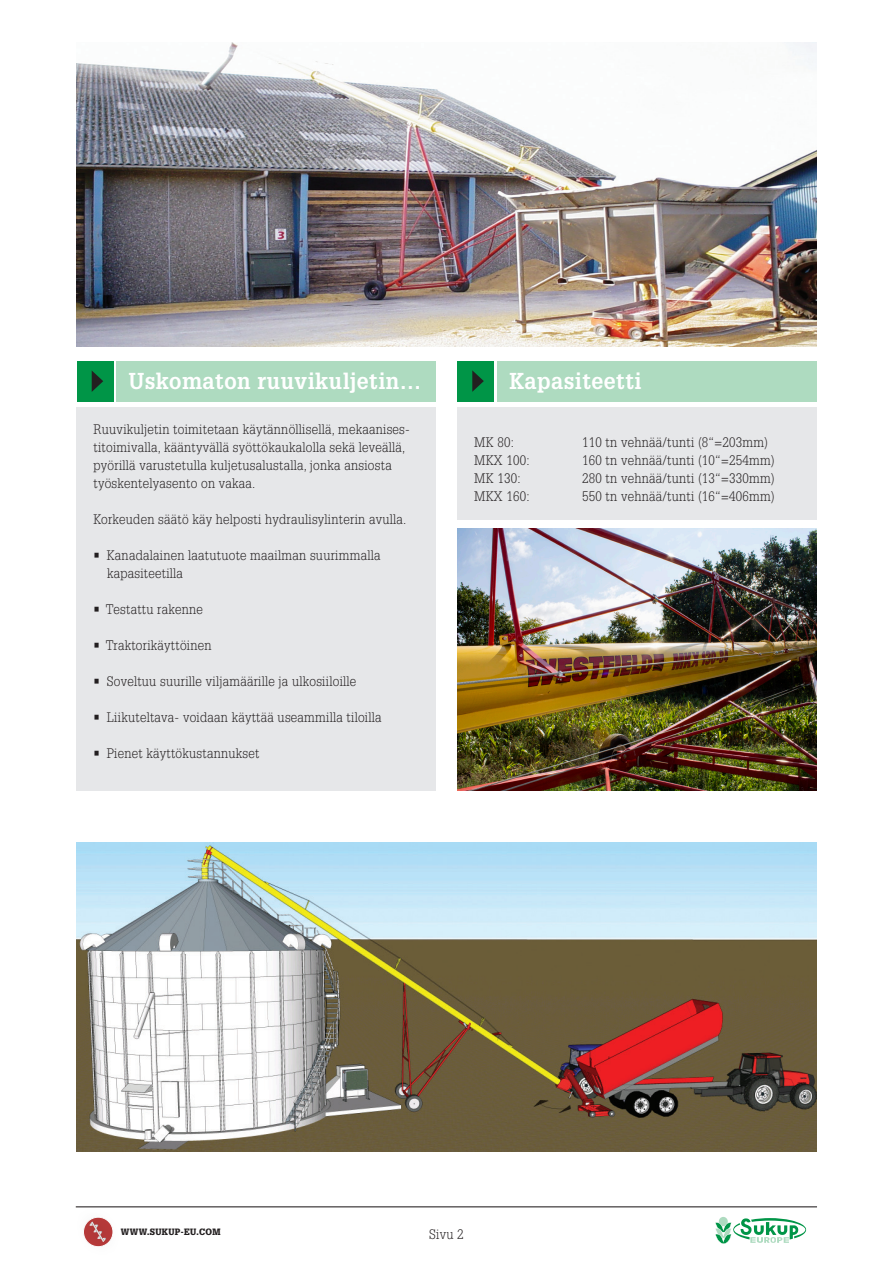
<style>
.page{position:relative;width:893px;height:1263px;background:#fff}
.page>*{position:absolute;margin:0;border:0;box-sizing:border-box;transform-origin:0 0}
.lille_mlm_rubrik_dk{font:700 22.5px "Glypha LT Std";letter-spacing:.02em;color:#fff;scale:.95 1}
.brød_ikke_låst_til_g{font:300 13.5px/18px "Glypha LT Std";letter-spacing:.02em;color:#231f20;scale:.95 1}
.brød_dk{font:300 13.5px "Glypha LT Std";letter-spacing:.02em;color:#231f20;scale:.95 1}
.billedtekst_DK{font:900 9px "Glypha LT Std";letter-spacing:.04em;color:#231f20;scale:.95 1}
</style>
<div class="page">
<div style="left:77px;top:407px;width:359px;height:384px;background:#e6e7e9"></div>
<img style="left:77px;top:43px;width:739px;height:303px">
<div style="left:457px;top:407px;width:359px;height:113px;background:#e6e7e9"></div>
<img style="left:77px;top:842px;width:739px;height:310px">
<hr style="left:76px;top:1206px;width:741px;height:1px;background:#231f20">
<svg style="left:715px;top:1218px;width:91px;height:26px"></svg>
<div style="left:73px;top:1205px;width:50px;height:53px;background:#231f20;opacity:.4"></div>
<svg style="left:89px;top:1221px;width:17px;height:21px"></svg>
<div style="left:77px;top:361px;width:37px;height:40px;background:#009547"></div>
<div style="left:116px;top:361px;width:320px;height:40px;background:#aedbc0"></div>
<svg style="left:92px;top:371px;width:11px;height:21px"></svg>
<div style="left:457px;top:361px;width:37px;height:40px;background:#009547"></div>
<div style="left:497px;top:361px;width:319px;height:40px;background:#aedbc0"></div>
<svg style="left:472px;top:370px;width:12px;height:22px"></svg>
<img style="left:457px;top:528px;width:359px;height:263px">
<p class="lille_mlm_rubrik_dk" style="left:129px;top:367px;width:309px">Uskomaton ruuvikuljetin…</p>
<p class="lille_mlm_rubrik_dk" style="left:509px;top:367px;width:141px">Kapasiteetti</p>
<p class="brød_ikke_låst_til_g" style="left:94px;top:420px;width:335px">Ruuvikuljetin toimitetaan käytännöllisellä, mekaanises&shy;titoimivalla, kääntyvällä syöttökaukalolla sekä leveällä, pyörillä varustetulla kuljetusalustalla, jonka ansiosta työskentelyasento on vakaa.</p>
<p class="brød_ikke_låst_til_g" style="left:94px;top:510px;width:331px">Korkeuden säätö käy helposti hydraulisylinterin avulla.</p>
<p class="brød_ikke_låst_til_g" style="left:107px;top:546px;width:289px;text-indent:-14px">• Kanadalainen laatutuote maailman suurimmalla kapasiteetilla</p>
<p class="brød_ikke_låst_til_g" style="left:94px;top:600px;width:117px">• Testattu rakenne</p>
<p class="brød_ikke_låst_til_g" style="left:94px;top:636px;width:126px">• Traktorikäyttöinen</p>
<p class="brød_ikke_låst_til_g" style="left:94px;top:672px;width:278px">• Soveltuu suurille viljamäärille ja ulkosiiloille</p>
<p class="brød_ikke_låst_til_g" style="left:94px;top:708px;width:305px">• Liikuteltava- voidaan käyttää useammilla tiloilla</p>
<p class="brød_ikke_låst_til_g" style="left:94px;top:744px;width:176px">• Pienet käyttökustannukset</p>
<p class="brød_dk" style="left:474px;top:435px;width:43px">MK 80:</p>
<p class="brød_dk" style="left:582px;top:435px;width:197px">110 tn vehnää/tunti (8“=203mm)</p>
<p class="brød_dk" style="left:474px;top:453px;width:60px">MKX 100:</p>
<p class="brød_dk" style="left:582px;top:453px;width:204px">160 tn vehnää/tunti (10“=254mm)</p>
<p class="brød_dk" style="left:474px;top:471px;width:50px">MK 130:</p>
<p class="brød_dk" style="left:582px;top:471px;width:204px">280 tn vehnää/tunti (13“=330mm)</p>
<p class="brød_dk" style="left:474px;top:489px;width:60px">MKX 160:</p>
<p class="brød_dk" style="left:582px;top:489px;width:204px">550 tn vehnää/tunti (16“=406mm)</p>
<p class="billedtekst_DK" style="left:121px;top:1226px;width:107px">WWW.SUKUP-EU.COM</p>
<p class="brød_ikke_låst_til_g" style="left:429px;top:1226px;width:38px">Sivu 2</p>
</div>
